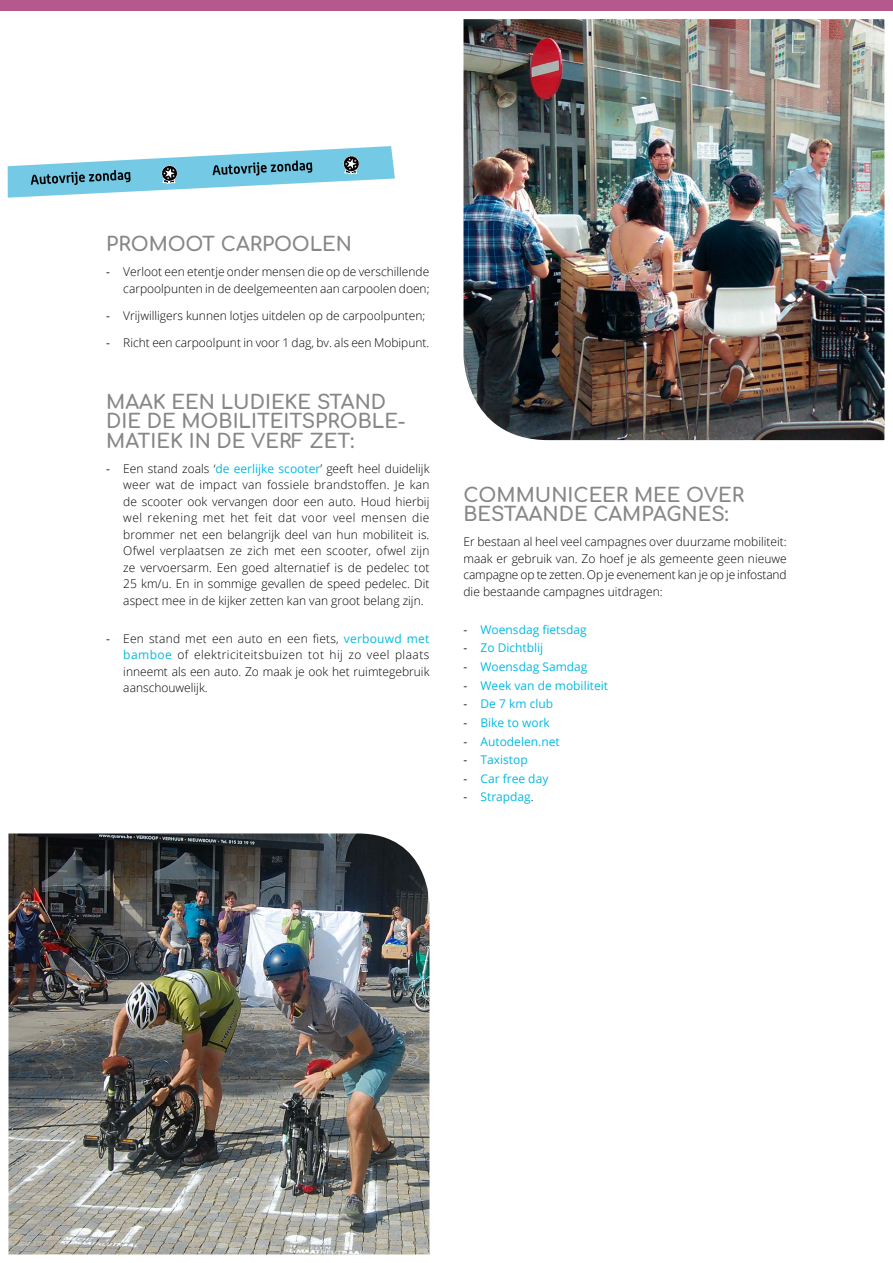
<style>
.page{position:relative;width:893px;height:1263px;background:#fff}
.page>*{position:absolute;margin:0;border:0;box-sizing:border-box;transform-origin:0 0}
.t1{font:700 19.5px/19.5px "Comfortaa";color:#878787}
.t2{font:300 12px/16.5px "Open Sans";color:#000;text-align:justify}
.t3{font:12px "Open Sans";color:#05b9e2}
.s1{font-family:"Swiss 721 BT"}
.s2{font-weight:400;color:#05b9e2}
.s3{font-family:"Swiss 721 BT";font-weight:300;color:#000}
.s4{font-weight:300;color:#000}
</style>
<div class="page">
<div style="left:0;top:0;width:893px;height:11px;background:#b5588e"></div>
<img style="left:9px;top:833px;width:420px;height:421px">
<img style="left:463px;top:19px;width:421px;height:421px">
<svg style="left:8px;top:146px;width:387px;height:52px"></svg>
<h1 class="t1" style="left:106px;top:232px;width:247px">PROMOOT CARPOOLEN</h1>
<p class="t2" style="left:106px;top:263px;width:325px;text-align:right"><span class="s1">-</span> Verloot een etentje onder mensen die op de verschillende carpoolpunten in de deelgemeenten aan carpoolen doen;</p>
<p class="t2" style="left:106px;top:307px;width:321px"><span class="s1">-</span> Vrijwilligers kunnen lotjes uitdelen op de carpoolpunten;</p>
<p class="t2" style="left:106px;top:334px;width:325px"><span class="s1">-</span> Richt een carpoolpunt in voor 1 dag, bv. als een Mobipunt.</p>
<h1 class="t1" style="left:106px;top:390px;width:301px">MAAK EEN LUDIEKE STAND<br>DIE DE MOBILITEITSPROBLE-<br>MATIEK IN DE VERF ZET:</h1>
<p class="t2" style="left:123px;top:460px;width:308px;text-indent:-17px"><span class="s1">-</span> Een stand zoals ‘<span class="s2">de eerlijke scooter</span>’ geeft heel duidelijk weer wat de impact van fossiele brandstoffen. Je kan de scooter ook vervangen door een auto. Houd hierbij wel rekening met het feit dat voor veel mensen die brommer net een belangrijk deel van hun mobiliteit is.<br>Ofwel verplaatsen ze zich met een scooter, ofwel zijn ze vervoersarm. Een goed alternatief is de pedelec tot 25 km/u. En in sommige gevallen de speed pedelec. Dit aspect mee in de kijker zetten kan van groot belang zijn.</p>
<p class="t2" style="left:123px;top:630px;width:308px;text-indent:-17px"><span class="s1">-</span> Een stand met een auto en een fiets, <span class="s2">verbouwd met bamboe</span> of elektriciteitsbuizen tot hij zo veel plaats inneemt als een auto. Zo maak je ook het ruimtegebruik aanschouwelijk.</p>
<h1 class="t1" style="left:463px;top:483px;width:282px">COMMUNICEER MEE OVER<br>BESTAANDE CAMPAGNES:</h1>
<p class="t2" style="left:463px;top:533px;width:325px">Er bestaan al heel veel campagnes over duurzame mobiliteit: maak er gebruik van. Zo hoef je als gemeente geen nieuwe campagne op te zetten. Op je evenement kan je op je infostand die bestaande campagnes uitdragen:</p>
<p class="t3" style="left:463px;top:621px;width:125px"><span class="s3">-</span> Woensdag fietsdag</p>
<p class="t3" style="left:463px;top:640px;width:81px"><span class="s3">-</span> Zo Dichtblij</p>
<p class="t3" style="left:463px;top:658px;width:125px"><span class="s3">-</span> Woensdag Samdag</p>
<p class="t3" style="left:463px;top:677px;width:146px"><span class="s3">-</span> Week van de mobiliteit</p>
<p class="t3" style="left:463px;top:696px;width:91px"><span class="s3">-</span> De 7 km club</p>
<p class="t3" style="left:463px;top:714px;width:88px"><span class="s3">-</span> Bike to work</p>
<p class="t3" style="left:463px;top:733px;width:98px"><span class="s3">-</span> Autodelen.net</p>
<p class="t3" style="left:463px;top:751px;width:66px"><span class="s3">-</span> Taxistop</p>
<p class="t3" style="left:463px;top:770px;width:86px"><span class="s3">-</span> Car free day</p>
<p class="t3" style="left:463px;top:789px;width:72px"><span class="s3">-</span> Strapdag<span class="s4">.</span></p>
</div>
